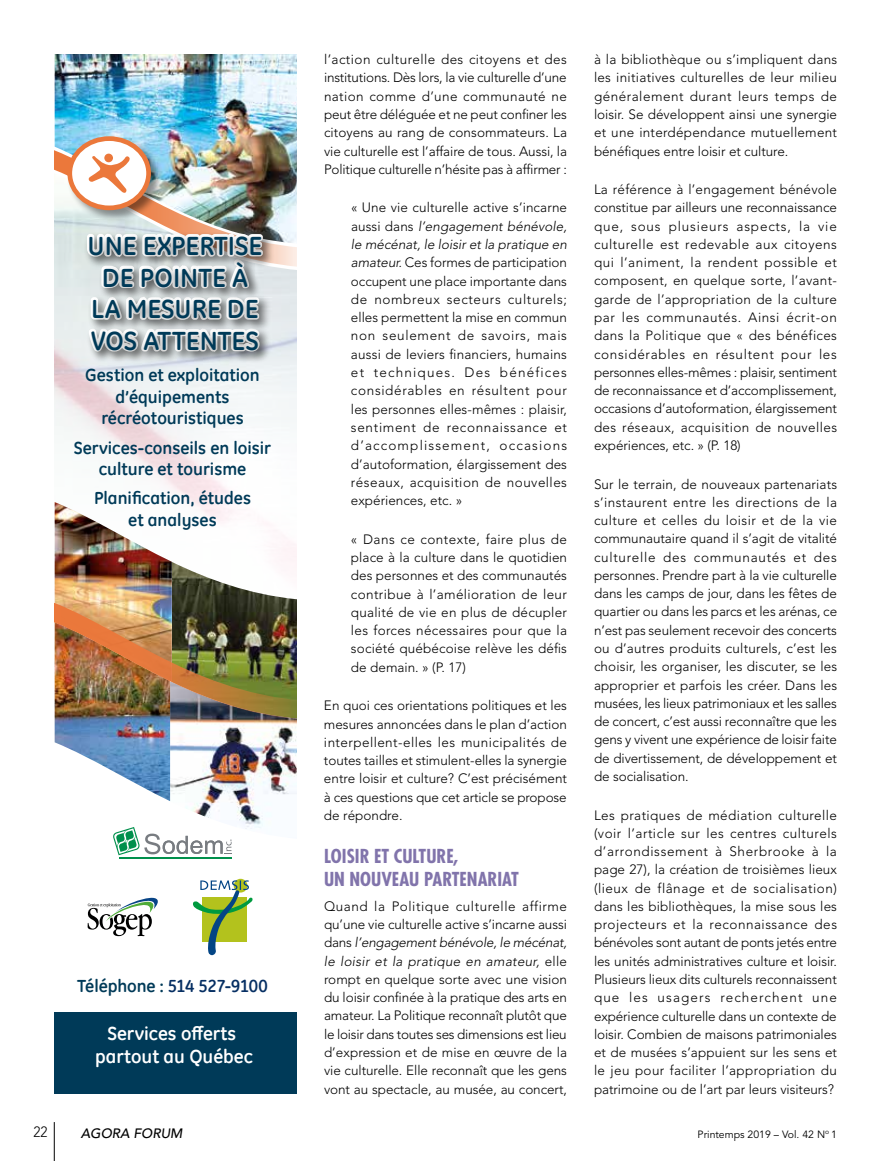
<style>
.page{position:relative;width:891px;height:1161px;background:#fff}
.page>*{position:absolute;margin:0;border:0;box-sizing:border-box;transform-origin:0 0}
.t1{font:700 26.4px/31.7px "GE Inspira";color:#003a58;text-align:center}
.t2{font:700 19.05px/22.8px "GE Inspira";color:#fff;text-align:center}
.t3{font:700 condensed 18.75px/22.8px "Futura";color:#8174ab}
.t4{font:700 17.55px/21.1px "GE Inspira";color:#003a58;text-align:center}
.t5{font:700 17.55px "GE Inspira";letter-spacing:-.005em;color:#062f63}
.t6{font:300 14.85px "Avenir";color:#000;scale:.91 1}
.t7{font:300 13.5px/18.3px "Avenir";letter-spacing:-.005em;color:#000;text-align:justify}
.t8{font:italic 500 13.5px "Avenir";color:#000}
.t9{font:10.5px "Avenir";color:#000}
.s1{color:#003a58}
.s2{font-style:italic}
</style>
<div class="page">
<div style="left:55px;top:1012px;width:242px;height:81px;background:#003a58"></div>
<img style="left:55px;top:54px;width:242px;height:91px">
<div style="left:66px;top:135px;width:97px;height:88px;background:#000;opacity:.45"></div>
<svg style="left:70px;top:139px;width:79px;height:69px"></svg>
<div style="left:67px;top:136px;width:84px;height:74px;border:5px solid #eb783b;border-radius:50%"></div>
<svg style="left:193px;top:880px;width:60px;height:75px"></svg>
<hr style="left:119px;top:857px;width:113px;height:2px;background:#00904c">
<svg style="left:88px;top:897px;width:70px;height:39px"></svg>
<div style="left:86px;top:326px;width:186px;height:38px;background:#000;opacity:.45"></div>
<img style="left:55px;top:145px;width:242px;height:215px">
<div style="left:87px;top:233px;width:186px;height:130px;background:#000;opacity:.45"></div>
<img style="left:55px;top:497px;width:242px;height:358px">
<hr style="left:54px;top:1122px;width:1px;height:39px;background:#000">
<h1 class="t1" style="left:88px;top:232px;width:176px">UNE EXPERTISE<br>DE POINTE À<br>LA MESURE DE<br>VOS ATTENTES</h1>
<p class="t4" style="left:85px;top:366px;width:176px">Gestion et exploitation d’équipements récréotouristiques</p>
<p class="t4" style="left:74px;top:438px;width:199px">Services-conseils en loisir culture et tourisme</p>
<p class="t4" style="left:94px;top:487px;width:158px">Planification, études et analyses</p>
<p class="t5" style="left:77px;top:979px;width:192px"><span class="s1">Téléphone :</span> 514 527-9100</p>
<h2 class="t2" style="left:95px;top:1021px;width:159px">Services offerts partout au Québec</h2>
<p class="t7" style="left:324px;top:51px;width:245px">l’action culturelle des citoyens et des institutions. Dès lors, la vie culturelle d’une nation comme d’une communauté ne peut être déléguée et ne peut confiner les citoyens au rang de consommateurs. La vie culturelle est l’affaire de tous. Aussi, la Politique culturelle n’hésite pas à affirmer :</p>
<p class="t7" style="left:351px;top:200px;width:218px">« Une vie culturelle active s’incarne aussi dans <span class="s2">l’engagement bénévole, le mécénat, le loisir et la pratique en amateur.</span> Ces formes de participation occupent une place importante dans de nombreux secteurs culturels; elles permettent la mise en commun non seulement de savoirs, mais aussi de leviers financiers, humains et techniques. Des bénéfices considérables en résultent pour les personnes elles-mêmes : plaisir, sentiment de reconnaissance et d’accomplissement, occasions d’autoformation, élargissement des réseaux, acquisition de nouvelles expériences, etc. »</p>
<p class="t7" style="left:351px;top:531px;width:218px">« Dans ce contexte, faire plus de place à la culture dans le quotidien des personnes et des communautés contribue à l’amélioration de leur qualité de vie en plus de décupler les forces nécessaires pour que la société québécoise relève les défis de demain. » (P. 17)</p>
<p class="t7" style="left:324px;top:698px;width:245px">En quoi ces orientations politiques et les mesures annoncées dans le plan d’action interpellent-elles les municipalités de toutes tailles et stimulent-elles la synergie entre loisir et culture? C’est précisément à ces questions que cet article se propose de répondre.</p>
<h3 class="t3" style="left:324px;top:845px;width:196px">LOISIR ET CULTURE,<br>UN NOUVEAU PARTENARIAT</h3>
<p class="t7" style="left:324px;top:898px;width:245px">Quand la Politique culturelle affirme qu’une vie culturelle active s’incarne aussi dans <span class="s2">l’engagement bénévole, le mécénat, le loisir et la pratique en amateur,</span> elle rompt en quelque sorte avec une vision du loisir confinée à la pratique des arts en amateur. La Politique reconnaît plutôt que le loisir dans toutes ses dimensions est lieu d’expression et de mise en œuvre de la vie culturelle. Elle reconnaît que les gens vont au spectacle, au musée, au concert,</p>
<p class="t7" style="left:594px;top:51px;width:245px">à la bibliothèque ou s’impliquent dans les initiatives culturelles de leur milieu généralement durant leurs temps de loisir. Se développent ainsi une synergie et une interdépendance mutuellement bénéfiques entre loisir et culture.</p>
<p class="t7" style="left:594px;top:181px;width:245px">La référence à l’engagement bénévole constitue par ailleurs une reconnaissance que, sous plusieurs aspects, la vie culturelle est redevable aux citoyens qui l’animent, la rendent possible et composent, en quelque sorte, l’avant&shy;garde de l’appropriation de la culture par les communautés. Ainsi écrit-on dans la Politique que « des bénéfices considérables en résultent pour les personnes elles-mêmes : plaisir, sentiment de reconnaissance et d’accomplissement, occasions d’autoformation, élargissement des réseaux, acquisition de nouvelles expériences, etc. » (P. 18)</p>
<p class="t7" style="left:594px;top:476px;width:245px">Sur le terrain, de nouveaux partenariats s’instaurent entre les directions de la culture et celles du loisir et de la vie communautaire quand il s’agit de vitalité culturelle des communautés et des personnes. Prendre part à la vie culturelle dans les camps de jour, dans les fêtes de quartier ou dans les parcs et les arénas, ce n’est pas seulement recevoir des concerts ou d’autres produits culturels, c’est les choisir, les organiser, les discuter, se les approprier et parfois les créer. Dans les musées, les lieux patrimoniaux et les salles de concert, c’est aussi reconnaître que les gens y vivent une expérience de loisir faite de divertissement, de développement et de socialisation.</p>
<p class="t7" style="left:594px;top:807px;width:245px">Les pratiques de médiation culturelle (voir l’article sur les centres culturels d’arrondissement à Sherbrooke à la page 27), la création de troisièmes lieux (lieux de flânage et de socialisation) dans les bibliothèques, la mise sous les projecteurs et la reconnaissance des bénévoles sont autant de ponts jetés entre les unités administratives culture et loisir.<br>Plusieurs lieux dits culturels reconnaissent que les usagers recherchent une expérience culturelle dans un contexte de loisir. Combien de maisons patrimoniales et de musées s’appuient sur les sens et le jeu pour faciliter l’appropriation du patrimoine ou de l’art par leurs visiteurs?</p>
<p class="t6" style="left:33px;top:1126px;width:17px">22</p>
<p class="t8" style="left:81px;top:1125px;width:103px">AGORA FORUM</p>
<p class="t9" style="left:698px;top:1130px;width:141px">Printemps 2019 – Vol. 42 N<sup>o</sup> 1</p>
</div>
